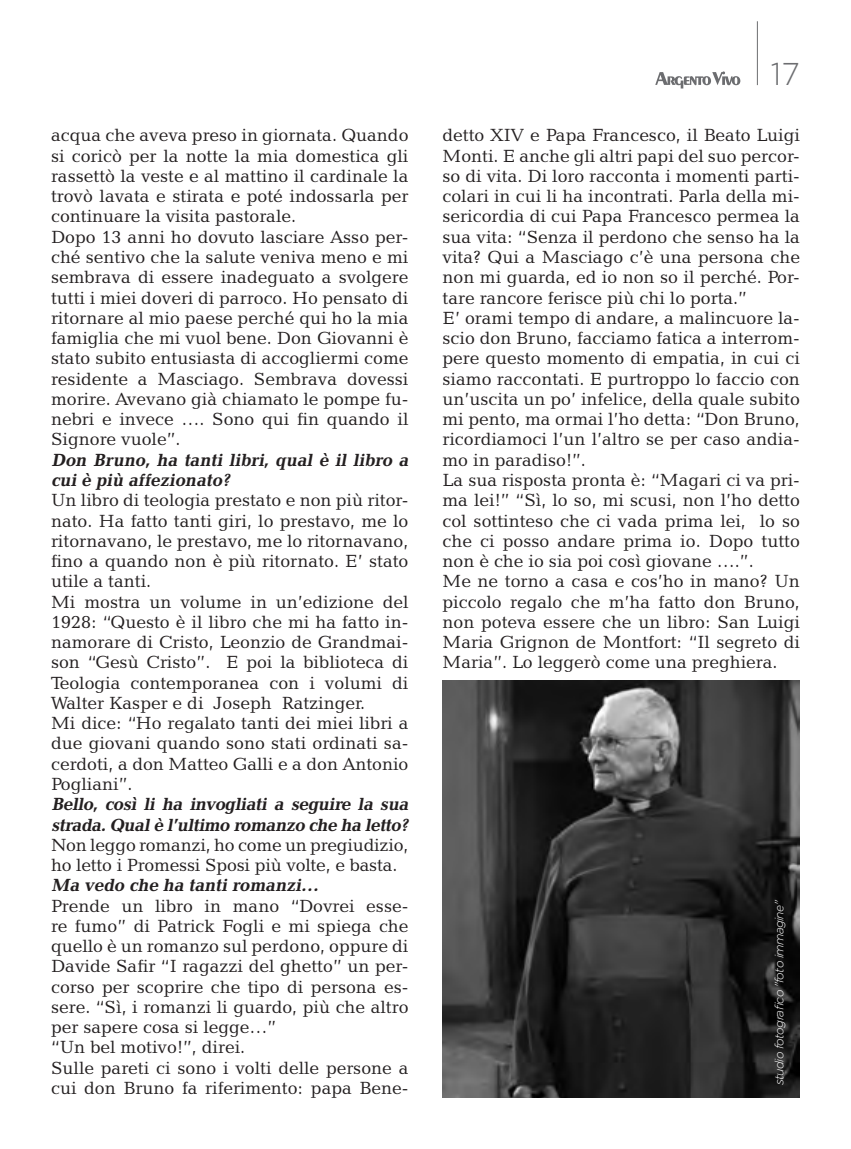
<style>
.page{position:relative;width:851px;height:1149px;background:#fff}
.page>*{position:absolute;margin:0;border:0;box-sizing:border-box;transform-origin:0 0}
.t1{font:300 31.5px "Gotham";color:#6c6d70}
.t2{font:18px/20.2px "Candida BT";color:#231f20}
.t3{font:italic 700 18px/20.2px "Candida BT";color:#231f20}
.t4{font:italic 300 12px "Gotham";letter-spacing:-.05em;color:#fff}
</style>
<div class="page">
<svg style="left:655px;top:71px;width:85px;height:17px"></svg>
<hr style="left:757px;top:21px;width:1px;height:64px;background:#6c6d70">
<img style="left:442px;top:680px;width:357px;height:417px">
<p class="t2" style="left:51px;top:125px;width:359px">acqua che aveva preso in giornata. Quando si coricò per la notte la mia domestica gli rassettò la veste e al mattino il cardinale la trovò lavata e stirata e poté indossarla per continuare la visita pastorale.<br>Dopo 13 anni ho dovuto lasciare Asso per&shy;ché sentivo che la salute veniva meno e mi sembrava di essere inadeguato a svolgere tutti i miei doveri di parroco. Ho pensato di ritornare al mio paese perché qui ho la mia famiglia che mi vuol bene. Don Giovanni è stato subito entusiasta di accogliermi come residente a Masciago. Sembrava dovessi morire. Avevano già chiamato le pompe fu&shy;nebri e invece …. Sono qui fin quando il Signore vuole”.</p>
<p class="t3" style="left:51px;top:449px;width:363px">Don Bruno, ha tanti libri, qual è il libro a cuiè più affezionato?</p>
<p class="t2" style="left:51px;top:489px;width:359px">Un libro di teologia prestato e non più ritor&shy;nato. Ha fatto tanti giri, lo prestavo, me lo ritornavano, le prestavo, me lo ritornavano, fino a quando non è più ritornato. E’ stato utile a tanti.<br>Mi mostra un volume in un’edizione del 1928: “Questo è il libro che mi ha fatto in&shy;namorare di Cristo, Leonzio de Grandmai&shy;son “Gesù Cristo”. E poi la biblioteca di Teologia contemporanea con i volumi di Walter Kasper e di Joseph Ratzinger.<br>Mi dice: “Ho regalato tanti dei miei libri a due giovani quando sono stati ordinati sa&shy;cerdoti, a don Matteo Galli e a don Antonio Pogliani”.</p>
<p class="t3" style="left:51px;top:793px;width:363px">Bello, così li ha invogliati a seguire la sua strada.Qualè l’ultimo romanzo che ha letto?</p>
<p class="t2" style="left:51px;top:833px;width:359px">Non leggo romanzi, ho come un pregiudizio, ho letto i Promessi Sposi più volte, e basta.</p>
<p class="t3" style="left:51px;top:874px;width:273px">Ma vedo che ha tantiromanzi…</p>
<p class="t2" style="left:51px;top:894px;width:359px">Prende un libro in mano “Dovrei esse&shy;re fumo” di Patrick Fogli e mi spiega che quello è un romanzo sul perdono, oppure di Davide Safir “I ragazzi del ghetto” un per&shy;corso per scoprire che tipo di persona es&shy;sere. “Sì, i romanzi li guardo, più che altro per sapere cosa si legge…”<br>“Un bel motivo!”, direi.<br>Sulle pareti ci sono i volti delle persone a cui don Bruno fa riferimento: papa Bene-</p>
<h1 class="t1" style="left:770px;top:54px;width:31px">17</h1>
<p class="t2" style="left:442px;top:125px;width:359px">detto XIV e Papa Francesco, il Beato Luigi Monti. E anche gli altri papi del suo percor&shy;so di vita. Di loro racconta i momenti parti&shy;colari in cui li ha incontrati. Parla della mi&shy;sericordia di cui Papa Francesco permea la sua vita: “Senza il perdono che senso ha la vita? Qui a Masciago c’è una persona che non mi guarda, ed io non so il perché. Por&shy;tare rancore ferisce più chi lo porta.”<br>E’ orami tempo di andare, a malincuore la&shy;scio don Bruno, facciamo fatica a interrom&shy;pere questo momento di empatia, in cui ci siamo raccontati. E purtroppo lo faccio con un’uscita un po’ infelice, della quale subito mi pento, ma ormai l’ho detta: “Don Bruno, ricordiamoci l’un l’altro se per caso andia&shy;mo in paradiso!”.<br>La sua risposta pronta è: “Magari ci va pri&shy;ma lei!” “Sì, lo so, mi scusi, non l’ho detto col sottinteso che ci vada prima lei, lo so che ci posso andare prima io. Dopo tutto non è che io sia poi così giovane ….”.<br>Me ne torno a casa e cos’ho in mano? Un piccolo regalo che m’ha fatto don Bruno, non poteva essere che un libro: San Luigi Maria Grignon de Montfort: “Il segreto di Maria”. Lo leggerò come una preghiera.</p>
<p class="t4" style="left:771px;top:1084px;width:186px;rotate:-90deg">studio fotografico "foto immagine"</p>
</div>
